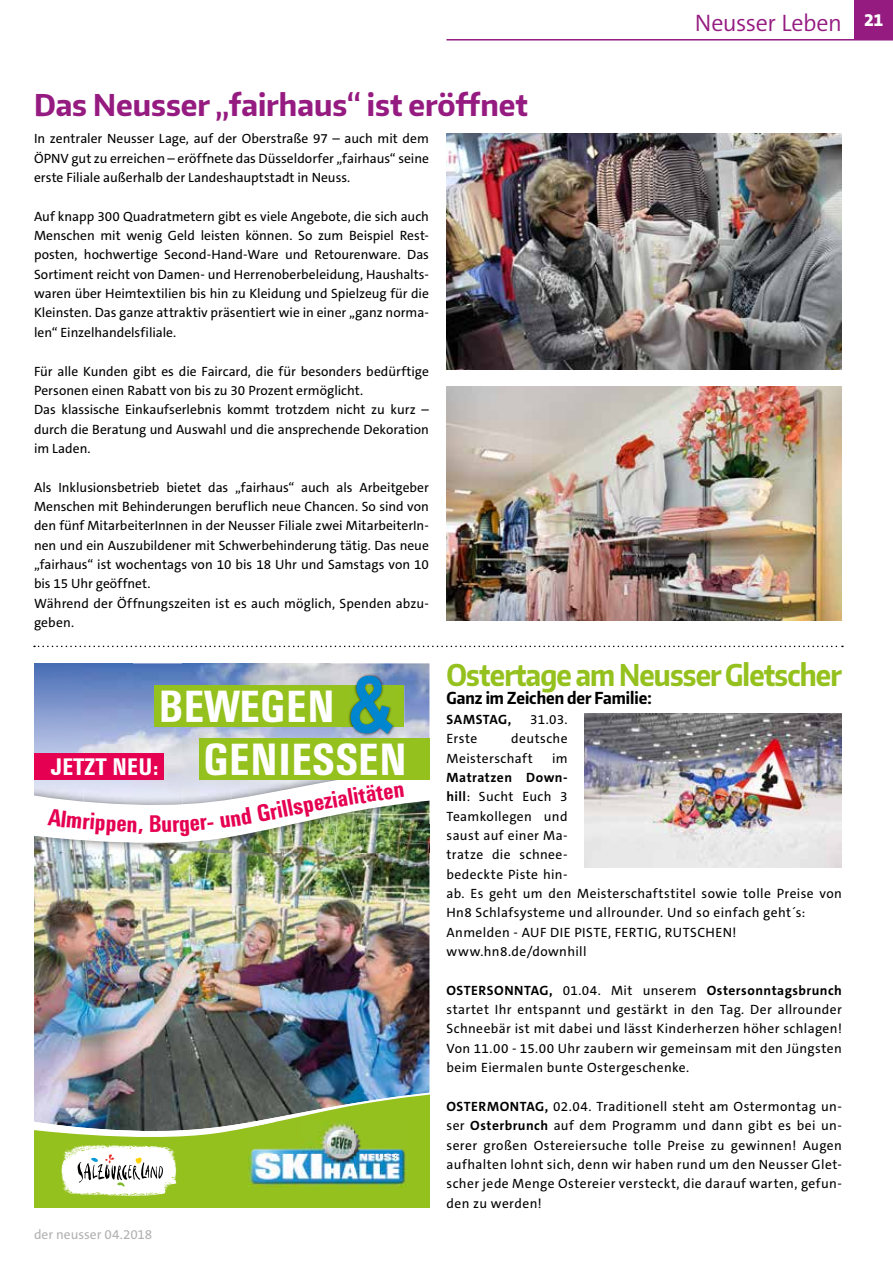
<style>
.page{position:relative;width:893px;height:1263px;background:#fff}
.page>*{position:absolute;margin:0;border:0;box-sizing:border-box;transform-origin:0 0}
.t1{font:700 77.7px "Arial Narrow";color:#0086ce}
.t2{font:700 44.55px/53.6px "Univers Condensed BQ";letter-spacing:.04em;color:#fff}
.t3{font:700 30px "Encode Sans Narrow";color:#951b81}
.t4{font:700 30px "Encode Sans Narrow";letter-spacing:-.03em;color:#95c11f;scale:.92 1}
.t5{font:300 24px "The Sans C5";letter-spacing:-.02em;color:#951b81}
.t6{font:700 23.7px "Univers Condensed BQ";color:#e50051}
.t7{font:700 23.7px "Univers Condensed BQ";letter-spacing:.02em;color:#fff}
.t8{font:800 18px "The Sans C5";color:#fff}
.t9{font:700 16.5px "Encode Sans Condensed";color:#000}
.t10{font:13.5px/19.4px "The Sans C5";letter-spacing:.005em;color:#000;text-align:justify}
.t11{font:13.5px/19.4px "The Sans C5";letter-spacing:.03em;color:#000}
.t12{font:13.5px "The Sans C5";color:#b3b2b2}
.t13{font:700 13.5px "The Sans C5";letter-spacing:.03em;color:#000}
.s1{font-weight:700}
</style>
<div class="page">
<hr style="left:446px;top:39px;width:447px;height:2px;background:#951b81">
<div style="left:855px;top:0;width:38px;height:40px;background:#951b81"></div>
<img style="left:585px;top:713px;width:257px;height:154px">
<img style="left:34px;top:850px;width:395px;height:241px">
<img style="left:34px;top:663px;width:148px;height:93px">
<img style="left:182px;top:663px;width:198px;height:23px">
<img style="left:380px;top:663px;width:49px;height:75px">
<img style="left:182px;top:727px;width:198px;height:29px">
<div style="left:34px;top:1196px;width:395px;height:12px;background:#95c11f"></div>
<img style="left:34px;top:1091px;width:395px;height:105px">
<img style="left:248px;top:1122px;width:28px;height:5px">
<div style="left:154px;top:686px;width:250px;height:41px;background:#95c11f"></div>
<div style="left:199px;top:738px;width:230px;height:42px;background:#95c11f"></div>
<img style="left:348px;top:674px;width:47px;height:62px">
<div style="left:34px;top:753px;width:130px;height:27px;background:#e50051"></div>
<img style="left:446px;top:387px;width:396px;height:234px">
<img style="left:446px;top:134px;width:396px;height:236px">
<svg style="left:34px;top:646px;width:809px;height:1px"></svg>
<img style="left:34px;top:765px;width:395px;height:85px">
<h3 class="t5" style="left:695px;top:8px;width:149px">Neusser Leben</h3>
<h3 class="t8" style="left:864px;top:8px;width:21px">21</h3>
<h3 class="t3" style="left:34px;top:85px;width:495px">Das Neusser „fairhaus“ ist eröffnet</h3>
<p class="t10" style="left:34px;top:129px;width:396px">In zentraler Neusser Lage, auf der Oberstraße 97 – auch mit dem ÖPNV gut zu erreichen – eröffnete das Düsseldorfer „fairhaus“ seine erste Filiale außerhalb der Landeshauptstadt in Neuss.</p>
<p class="t10" style="left:34px;top:207px;width:396px">Auf knapp 300 Quadratmetern gibt es viele Angebote, die sich auch Menschen mit wenig Geld leisten können. So zum Beispiel Rest&shy;posten, hochwertige Second-Hand-Ware und Retourenware. Das Sortiment reicht von Damen- und Herrenoberbeleidung, Haushalts&shy;waren über Heimtextilien bis hin zu Kleidung und Spielzeug für die Kleinsten. Das ganze attraktiv präsentiert wie in einer „ganz norma&shy;len“ Einzelhandelsfiliale.</p>
<p class="t10" style="left:34px;top:361px;width:396px;text-align:left">Für alle Kunden gibt es die Faircard, die für besonders bedürftige Personen einen Rabatt von bis zu 30 Prozent ermöglicht.<br>Das klassische Einkaufserlebnis kommt trotzdem nicht zu kurz – durch die Beratung und Auswahl und die ansprechende Dekoration im Laden.</p>
<p class="t10" style="left:34px;top:477px;width:396px;text-align:left">Als Inklusionsbetrieb bietet das „fairhaus“ auch als Arbeitgeber Menschen mit Behinderungen beruflich neue Chancen. So sind von den fünf MitarbeiterInnen in der Neusser Filiale zwei MitarbeiterIn&shy;nen und ein Auszubildener mit Schwerbehinderung tätig. Das neue „fairhaus“ ist wochentags von 10 bis 18 Uhr und Samstags von 10 bis 15 Uhr geöffnet.<br>Während der Öffnungszeiten ist es auch möglich, Spenden abzu&shy;geben.</p>
<h1 class="t1" style="left:348px;top:646px;width:48px">&amp;</h1>
<h2 class="t2" style="left:204px;top:681px;width:204px;text-indent:-44px">BEWEGEN<br>GENIESSEN</h2>
<h3 class="t7" style="left:51px;top:753px;width:109px">JETZT NEU:</h3>
<h3 class="t6" style="left:149px;top:811px;width:14px">B</h3>
<h3 class="t6" style="left:255px;top:801px;width:59px;rotate:-11deg">Grillsp</h3>
<h3 class="t6" style="left:311px;top:790px;width:36px;rotate:-10deg">ezia</h3>
<h3 class="t6" style="left:346px;top:784px;width:30px;rotate:-9deg">litä</h3>
<p class="t12" style="left:34px;top:1226px;width:120px">der neusser 04.2018</p>
<h3 class="t4" style="left:446px;top:655px;width:432px">Ostertage am Neusser Gletscher</h3>
<p class="t9" style="left:446px;top:687px;width:207px">Ganz im Zeichen der Familie:</p>
<p class="t13" style="left:446px;top:711px;width:66px">SAMSTAG,</p>
<p class="t10" style="left:530px;top:710px;width:39px">31.03.</p>
<p class="t10" style="left:446px;top:729px;width:32px">Erste</p>
<p class="t11" style="left:446px;top:729px;width:123px;text-indent:65px">deutsche<br>Meisterschaft</p>
<p class="t10" style="left:552px;top:748px;width:17px">im</p>
<p class="t11" style="left:446px;top:768px;width:397px"><span class="s1">Matratzen Down-<br>hill</span>: Sucht Euch 3<br>Teamkollegen und<br>saust auf einer Ma-<br>tratze die schnee-<br>bedeckte Piste hin-<br>ab. Es geht um den Meisterschaftstitel sowie tolle Preise von<br>Hn8 Schlafsysteme und allrounder. Und so einfach geht´s:<br>Anmelden - AUF DIE PISTE, FERTIG, RUTSCHEN! www.hn8.de/downhill</p>
<p class="t10" style="left:446px;top:981px;width:397px"><span class="s1">OSTERSONNTAG,</span> 01.04. Mit unserem <span class="s1">Ostersonntagsbrunch </span>startet Ihr entspannt und gestärkt in den Tag. Der allrounder Schneebär ist mit dabei und lässt Kinderherzen höher schlagen!<br>Von 11.00 - 15.00 Uhr zaubern wir gemeinsam mit den Jüngsten beim Eiermalen bunte Ostergeschenke.</p>
<p class="t10" style="left:446px;top:1097px;width:397px"><span class="s1">OSTERMONTAG,</span> 02.04. Traditionell steht am Ostermontag un&shy;ser <span class="s1">Osterbrunch</span> auf dem Programm und dann gibt es bei un&shy;serer großen Ostereiersuche tolle Preise zu gewinnen! Augen aufhalten lohnt sich, denn wir haben rund um den Neusser Glet&shy;scher jede Menge Ostereier versteckt, die darauf warten, gefun&shy;den zu werden!</p>
</div>
